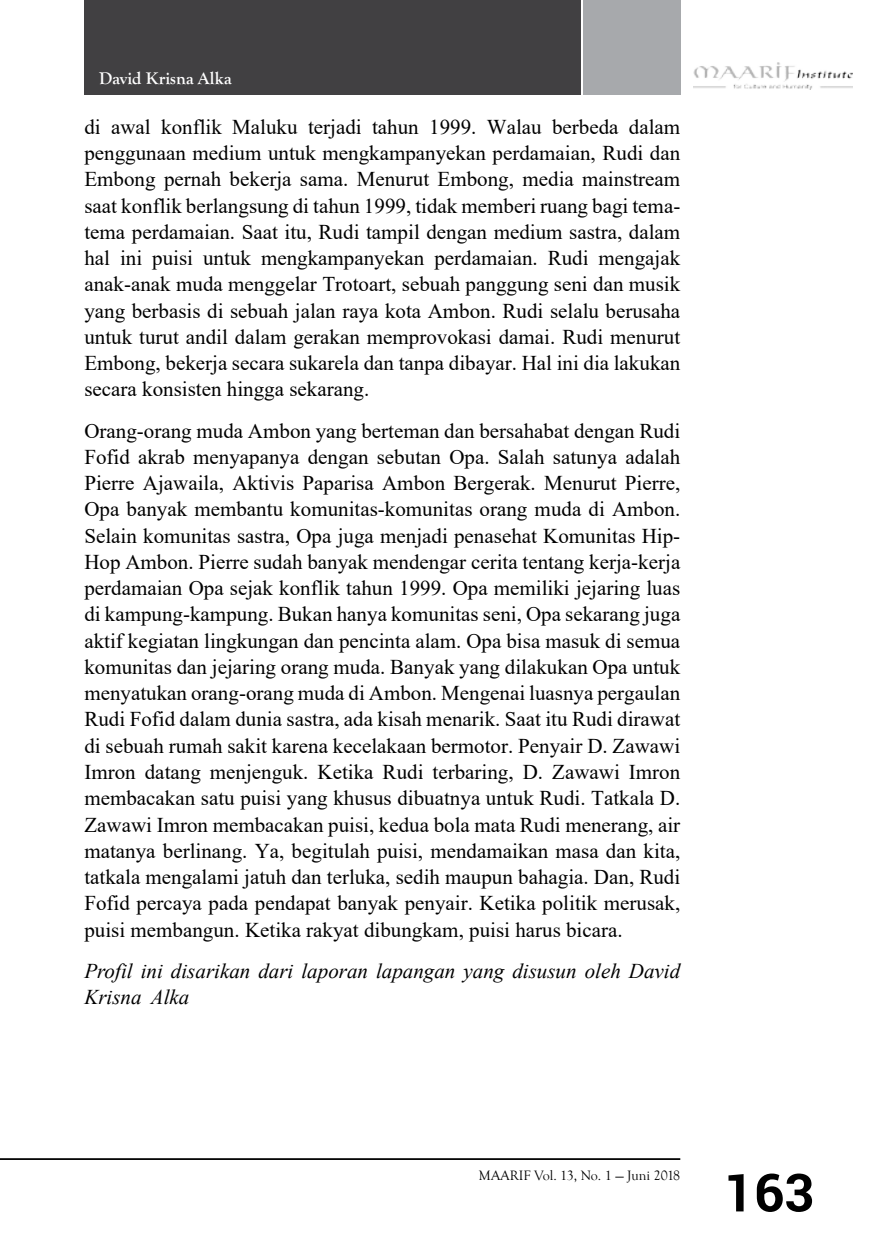
<style>
.page{position:relative;width:869px;height:1241px;background:#fff}
.page>*{position:absolute;margin:0;border:0;box-sizing:border-box;transform-origin:0 0}
.t1{font:700 52.5px "Roboto";color:#000}
.t2{font:21px/26.2px "Times New Roman";color:#000;text-align:justify}
.t3{font:italic 21px/26.2px "Times New Roman";color:#000}
.t4{font:700 17.5px "Goudy Old Style T";color:#fff}
.t5{font:14px "Goudy Old Style T";color:#000}
</style>
<div class="page">
<div style="left:582px;top:0;width:98px;height:94px;background:#a7a9ac"></div>
<hr style="left:0;top:1157px;width:680px;height:2px;background:#000">
<div style="left:84px;top:0;width:496px;height:94px;background:#414042"></div>
<img style="left:693px;top:63px;width:159px;height:26px">
<p class="t4" style="left:99px;top:69px;width:134px">David Krisna Alka</p>
<p class="t2" style="left:84px;top:113px;width:597px">di awal konflik Maluku terjadi tahun 1999. Walau berbeda dalam penggunaan medium untuk mengkampanyekan perdamaian, Rudi dan Embong pernah bekerja sama. Menurut Embong, media mainstream saat konflik berlangsung di tahun 1999, tidak memberi ruang bagi tema&shy;tema perdamaian. Saat itu, Rudi tampil dengan medium sastra, dalam hal ini puisi untuk mengkampanyekan perdamaian. Rudi mengajak anak-anak muda menggelar Trotoart, sebuah panggung seni dan musik yang berbasis di sebuah jalan raya kota Ambon. Rudi selalu berusaha untuk turut andil dalam gerakan memprovokasi damai. Rudi menurut Embong, bekerja secara sukarela dan tanpa dibayar. Hal ini dia lakukan secara konsisten hingga sekarang.</p>
<p class="t2" style="left:84px;top:416px;width:597px">Orang-orang muda Ambon yang berteman dan bersahabat dengan Rudi Fofid akrab menyapanya dengan sebutan Opa. Salah satunya adalah Pierre Ajawaila, Aktivis Paparisa Ambon Bergerak. Menurut Pierre, Opa banyak membantu komunitas-komunitas orang muda di Ambon.<br>Selain komunitas sastra, Opa juga menjadi penasehat Komunitas Hip-Hop Ambon. Pierre sudah banyak mendengar cerita tentang kerja-kerja perdamaian Opa sejak konflik tahun 1999. Opa memiliki jejaring luas di kampung-kampung. Bukan hanya komunitas seni, Opa sekarang juga aktif kegiatan lingkungan dan pencinta alam. Opa bisa masuk di semua komunitas dan jejaring orang muda. Banyak yang dilakukan Opa untuk menyatukan orang-orang muda di Ambon. Mengenai luasnya pergaulan Rudi Fofid dalam dunia sastra, ada kisah menarik. Saat itu Rudi dirawat di sebuah rumah sakit karena kecelakaan bermotor. Penyair D. Zawawi Imron datang menjenguk. Ketika Rudi terbaring, D. Zawawi Imron membacakan satu puisi yang khusus dibuatnya untuk Rudi. Tatkala D.<br>Zawawi Imron membacakan puisi, kedua bola mata Rudi menerang, air matanya berlinang. Ya, begitulah puisi, mendamaikan masa dan kita, tatkala mengalami jatuh dan terluka, sedih maupun bahagia. Dan, Rudi Fofid percaya pada pendapat banyak penyair. Ketika politik merusak, puisi membangun. Ketika rakyat dibungkam, puisi harus bicara.</p>
<p class="t3" style="left:84px;top:957px;width:597px">Profil ini disarikan dari laporan lapangan yang disusun oleh David<br>Krisna Alka</p>
<p class="t5" style="left:478px;top:1167px;width:203px">MAARIF Vol. 13, No. 1 — Juni 2018</p>
<h1 class="t1" style="left:723px;top:1155px;width:92px">163</h1>
</div>
